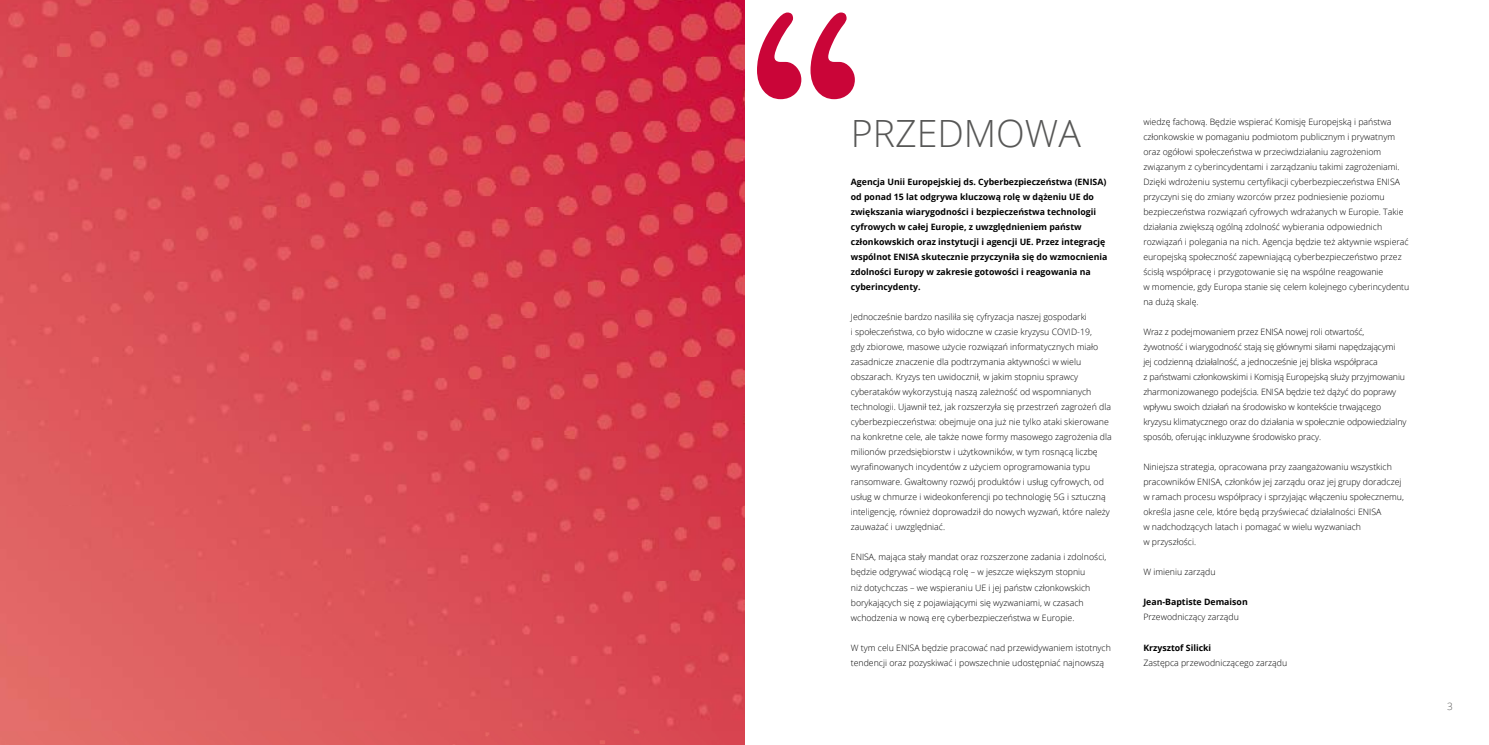
<style>
.page{position:relative;width:1489px;height:745px;background:#fff}
.page>*{position:absolute;margin:0;border:0;box-sizing:border-box;transform-origin:0 0}
.t1{font:300 37.5px "Open Sans";color:#575756}
.t2{font:300 10px "Open Sans";color:#575756}
.t3{font:300 8.75px/15px "Open Sans";color:#000}
.t4{font:700 8.75px/15px "Open Sans";color:#000}
</style>
<div class="page">
<img style="left:0;top:0;width:744px;height:744px">
<svg style="left:757px;top:13px;width:97px;height:86px"></svg>
<h1 class="t1" style="left:850px;top:108px;width:231px">PRZEDMOWA</h1>
<p class="t4" style="left:850px;top:174px;width:258px">Agencja Unii Europejskiej ds. Cyberbezpieczeństwa (ENISA) od ponad 15 lat odgrywa kluczową rolę w dążeniu UE do zwiększania wiarygodności i bezpieczeństwa technologii cyfrowych w całej Europie, z uwzględnieniem państw członkowskich oraz instytucji i agencji UE. Przez integrację wspólnot ENISA skutecznie przyczyniła się do wzmocnienia zdolności Europy w zakresie gotowości i reagowania na cyberincydenty.</p>
<p class="t3" style="left:850px;top:309px;width:262px">Jednocześnie bardzo nasiliła się cyfryzacja naszej gospodarki<br>i społeczeństwa, co było widoczne w czasie kryzysu COVID-19,<br>gdy zbiorowe, masowe użycie rozwiązań informatycznych miało zasadnicze znaczenie dla podtrzymania aktywności w wielu obszarach. Kryzys ten uwidocznił, w jakim stopniu sprawcy cyberataków wykorzystują naszą zależność od wspomnianych technologii. Ujawnił też, jak rozszerzyła się przestrzeń zagrożeń dla cyberbezpieczeństwa: obejmuje ona już nie tylko ataki skierowane na konkretne cele, ale także nowe formy masowego zagrożenia dla milionów przedsiębiorstw i użytkowników, w tym rosnącą liczbę wyrafinowanych incydentów z użyciem oprogramowania typu ransomware. Gwałtowny rozwój produktów i usług cyfrowych, od usług w chmurze i wideokonferencji po technologię 5G i sztuczną inteligencję, również doprowadził do nowych wyzwań, które należy zauważać i uwzględniać.</p>
<p class="t3" style="left:850px;top:549px;width:257px">ENISA, mająca stały mandat oraz rozszerzone zadania i zdolności, będzie odgrywać wiodącą rolę – w jeszcze większym stopniu<br>niż dotychczas – we wspieraniu UE i jej państw członkowskich borykających się z pojawiającymi się wyzwaniami, w czasach wchodzenia w nową erę cyberbezpieczeństwa w Europie.</p>
<p class="t3" style="left:850px;top:639px;width:261px">W tym celu ENISA będzie pracować nad przewidywaniem istotnych tendencji oraz pozyskiwać i powszechnie udostępniać najnowszą</p>
<p class="t3" style="left:1143px;top:114px;width:267px">wiedzę fachową. Będzie wspierać Komisję Europejską i państwa członkowskie w pomaganiu podmiotom publicznym i prywatnym oraz ogółowi społeczeństwa w przeciwdziałaniu zagrożeniom związanym z cyberincydentami i zarządzaniu takimi zagrożeniami.<br>Dzięki wdrożeniu systemu certyfikacji cyberbezpieczeństwa ENISA przyczyni się do zmiany wzorców przez podniesienie poziomu bezpieczeństwa rozwiązań cyfrowych wdrażanych w Europie. Takie działania zwiększą ogólną zdolność wybierania odpowiednich rozwiązań i polegania na nich. Agencja będzie też aktywnie wspierać europejską społeczność zapewniającą cyberbezpieczeństwo przez ścisłą współpracę i przygotowanie się na wspólne reagowanie<br>w momencie, gdy Europa stanie się celem kolejnego cyberincydentu na dużą skalę.</p>
<p class="t3" style="left:1143px;top:324px;width:264px">Wraz z podejmowaniem przez ENISA nowej roli otwartość, żywotność i wiarygodność stają się głównymi siłami napędzającymi<br>jej codzienną działalność, a jednocześnie jej bliska współpraca<br>z państwami członkowskimi i Komisją Europejską służy przyjmowaniu zharmonizowanego podejścia. ENISA będzie też dążyć do poprawy wpływu swoich działań na środowisko w kontekście trwającego kryzysu klimatycznego oraz do działania w społecznie odpowiedzialny sposób, oferując inkluzywne środowisko pracy.</p>
<p class="t3" style="left:1143px;top:459px;width:262px">Niniejsza strategia, opracowana przy zaangażowaniu wszystkich pracowników ENISA, członków jej zarządu oraz jej grupy doradczej w ramach procesu współpracy i sprzyjając włączeniu społecznemu, określa jasne cele, które będą przyświecać działalności ENISA<br>w nadchodzących latach i pomagać w wielu wyzwaniach<br>w przyszłości.</p>
<p class="t3" style="left:1143px;top:564px;width:74px">W imieniu zarządu</p>
<p class="t4" style="left:1143px;top:594px;width:106px">Jean-Baptiste Demaison</p>
<p class="t3" style="left:1143px;top:609px;width:97px">Przewodniczący zarządu</p>
<p class="t4" style="left:1143px;top:639px;width:69px">Krzysztof Silicki</p>
<p class="t3" style="left:1143px;top:654px;width:145px">Zastępca przewodniczącego zarządu</p>
<p class="t2" style="left:1446px;top:699px;width:7px">3</p>
</div>
